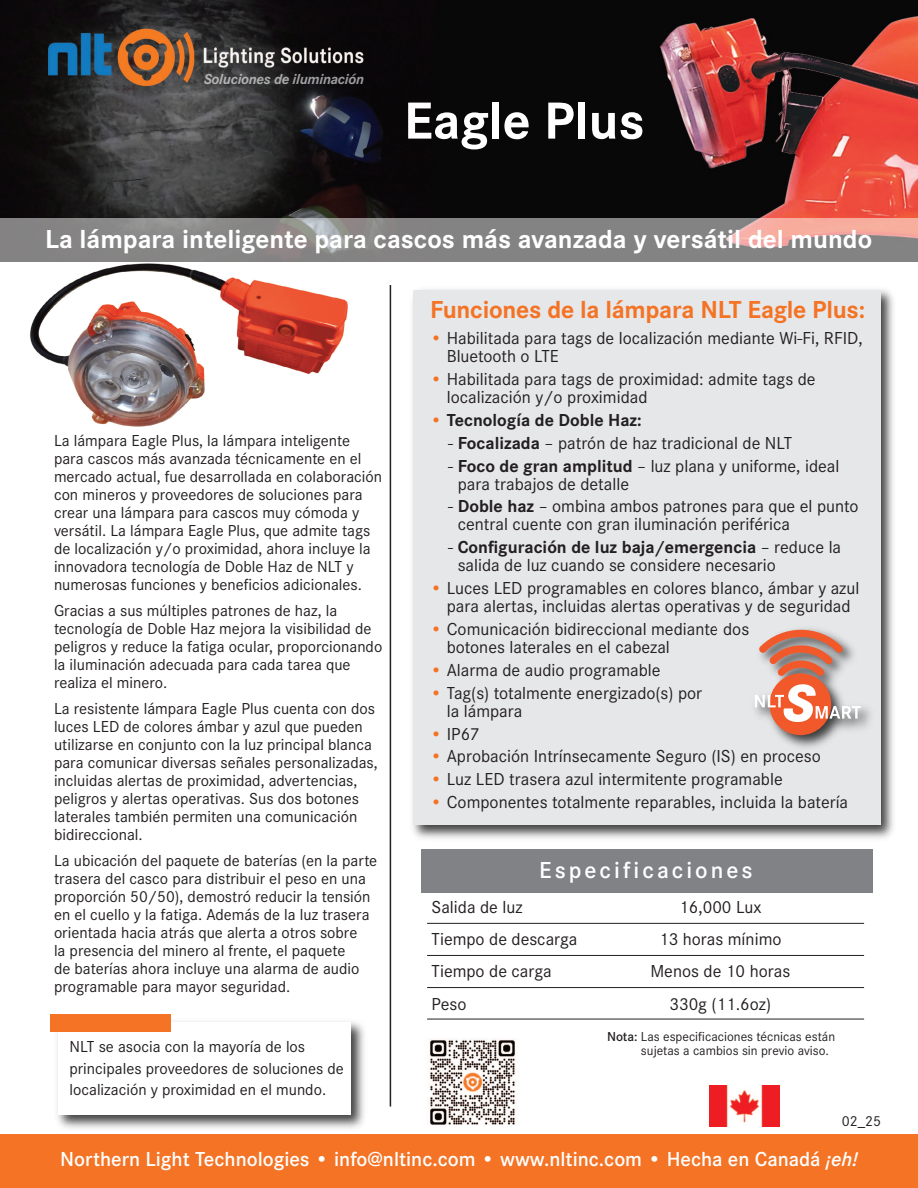
<style>
.page{position:relative;width:918px;height:1188px;background:#fff}
.page>*{position:absolute;margin:0;border:0;box-sizing:border-box;transform-origin:0 0}
.t1{font:italic 800 54.15px "Corporate S";color:#fff}
.t2{font:700 54px "Corporate S";color:#fff}
.t3{font:700 27px "Corporate S";color:#fff}
.t4{font:700 25.5px "Corporate S";letter-spacing:-.01em;color:#f47325}
.t5{font:600 24px "Corporate S";letter-spacing:.125em;color:#fff}
.t6{font:600 21px "Corporate S";color:#fff}
.t7{font:18px/18px "Corporate S";color:#231f20}
.t8{font:700 18px "Corporate S";color:#231f20}
.t9{font:16.5px/18px "Corporate S";color:#231f20}
.t10{font:italic 700 15px "Corporate S";letter-spacing:-.02em;color:rgb(255 255 255/.6)}
.t11{font:15px "Corporate S";color:#231f20}
.t12{font:13.5px/14.7px "Corporate S";color:#231f20}
.s1{color:#f47325}
.s2{font-weight:400;color:#f47325}
.s3{font-weight:700}
.s4{font-weight:600}
.s5{font-style:italic}
</style>
<div class="page">
<img style="left:57px;top:1021px;width:307px;height:108px">
<div style="left:58px;top:1023px;width:292px;height:92px;background:#fff"></div>
<img style="left:412px;top:289px;width:482px;height:550px">
<div style="left:413px;top:290px;width:467px;height:535px;background:#e6e7e9"></div>
<div style="left:421px;top:849px;width:451px;height:43px;background:#808285"></div>
<img style="left:0;top:0;width:918px;height:262px">
<div style="left:0;top:1134px;width:918px;height:54px;background:#f47325"></div>
<hr style="left:390px;top:285px;width:1px;height:822px;background:#231f20">
<div style="left:51px;top:1014px;width:120px;height:18px;background:#f47325"></div>
<img style="left:755px;top:617px;width:131px;height:141px">
<svg style="left:759px;top:630px;width:84px;height:46px"></svg>
<div style="left:769px;top:673px;width:62px;height:62px;background:#f1592a;border-radius:50%"></div>
<svg style="left:755px;top:695px;width:29px;height:12px"></svg>
<svg style="left:816px;top:706px;width:45px;height:13px"></svg>
<img style="left:30px;top:263px;width:318px;height:164px">
<img style="left:709px;top:1086px;width:71px;height:41px">
<div style="left:0;top:218px;width:918px;height:43px;background:#fff;opacity:.5"></div>
<hr style="left:427px;top:923px;width:437px;height:1px;background:#231f20">
<hr style="left:427px;top:955px;width:437px;height:1px;background:#231f20">
<hr style="left:427px;top:987px;width:437px;height:1px;background:#231f20">
<hr style="left:427px;top:1019px;width:437px;height:1px;background:#231f20">
<img style="left:429px;top:1039px;width:87px;height:86px">
<p class="t10" style="left:204px;top:70px;width:162px">Soluciones de iluminación</p>
<p class="t2" style="left:404px;top:101px;width:242px">Eagle Plus</p>
<p class="t3" style="left:45px;top:229px;width:829px">La lámpara inteligente para cascos más avanzada y versátil del mundo</p>
<p class="t9" style="left:54px;top:433px;width:330px">La lámpara Eagle Plus, la lámpara inteligente para cascos más avanzada técnicamente en el mercado actual, fue desarrollada en colaboración con mineros y proveedores de soluciones para crear una lámpara para cascos muy cómoda y versátil. La lámpara Eagle Plus, que admite tags de localización y/o proximidad, ahora incluye la innovadora tecnología de Doble Haz de NLT y numerosas funciones y beneficios adicionales.</p>
<p class="t9" style="left:54px;top:603px;width:330px">Gracias a sus múltiples patrones de haz, la tecnología de Doble Haz mejora la visibilidad de peligros y reduce la fatiga ocular, proporcionando la iluminación adecuada para cada tarea que realiza el minero.</p>
<p class="t9" style="left:54px;top:701px;width:325px">La resistente lámpara Eagle Plus cuenta con dos luces LED de colores ámbar y azul que pueden utilizarse en conjunto con la luz principal blanca para comunicar diversas señales personalizadas, incluidas alertas de proximidad, advertencias, peligros y alertas operativas. Sus dos botones laterales también permiten una comunicación bidireccional.</p>
<p class="t9" style="left:54px;top:853px;width:325px">La ubicación del paquete de baterías (en la parte trasera del casco para distribuir el peso en una proporción 50/50), demostró reducir la tensión en el cuello y la fatiga. Además de la luz trasera orientada hacia atrás que alerta a otros sobre<br>la presencia del minero al frente, el paquete<br>de baterías ahora incluye una alarma de audio programable para mayor seguridad.</p>
<p class="t9" style="left:70px;top:1038px;width:276px;line-height:21.5px">NLT se asocia con la mayoría de los principales proveedores de soluciones de localización y proximidad en el mundo.</p>
<p class="t4" style="left:430px;top:300px;width:436px">Funciones de la lámpara NLT Eagle Plus:</p>
<p class="t7" style="left:447px;top:331px;width:418px;text-indent:-16px"><span class="s1">•</span> Habilitada para tags de localización mediante Wi-Fi, RFID,<br>Bluetooth o LTE</p>
<p class="t7" style="left:447px;top:372px;width:370px;text-indent:-16px"><span class="s1">•</span> Habilitada para tags de proximidad: admite tags de localización y/o proximidad</p>
<p class="t8" style="left:430px;top:413px;width:213px"><span class="s2">•</span> Tecnología de Doble Haz:</p>
<p class="t7" style="left:448px;top:436px;width:346px">- <span class="s3">Focalizada</span> – patrón de haz tradicional de NLT</p>
<p class="t7" style="left:458px;top:458px;width:383px;text-indent:-9px">- <span class="s3">Foco de gran amplitud</span> – luz plana y uniforme, ideal para trabajos de detalle</p>
<p class="t7" style="left:458px;top:499px;width:403px;text-indent:-9px">- <span class="s3">Doble haz</span> – ombina ambos patrones para que el punto central cuente con gran iluminación periférica</p>
<p class="t7" style="left:458px;top:540px;width:385px;text-indent:-9px">- <span class="s3">Configuración de luz baja/emergencia</span> – reduce la salida de luz cuando se considere necesario</p>
<p class="t7" style="left:430px;top:581px;width:431px;text-align:center"><span class="s1">•</span> Luces LED programables en colores blanco, ámbar y azul para alertas, incluidas alertas operativas y de seguridad</p>
<p class="t7" style="left:447px;top:622px;width:304px;text-indent:-16px"><span class="s1">•</span> Comunicación bidireccional mediante dos botones laterales en el cabezal</p>
<p class="t7" style="left:430px;top:663px;width:232px"><span class="s1">•</span> Alarma de audio programable</p>
<p class="t7" style="left:447px;top:686px;width:257px;text-indent:-16px"><span class="s1">•</span> Tag(s) totalmente energizado(s) por la lámpara</p>
<p class="t7" style="left:430px;top:726px;width:51px"><span class="s1">•</span> IP67</p>
<p class="t7" style="left:430px;top:749px;width:392px"><span class="s1">•</span> Aprobación Intrínsecamente Seguro (IS) en proceso</p>
<p class="t7" style="left:430px;top:772px;width:354px"><span class="s1">•</span> Luz LED trasera azul intermitente programable</p>
<p class="t7" style="left:430px;top:795px;width:419px"><span class="s1">•</span> Componentes totalmente reparables, incluida la batería</p>
<p class="t1" style="left:783px;top:660px;width:34px">S</p>
<p class="t5" style="left:539px;top:861px;width:215px">Especificaciones</p>
<p class="t7" style="left:432px;top:900px;width:93px">Salida de luz</p>
<p class="t7" style="left:679px;top:900px;width:84px">16,000 Lux</p>
<p class="t7" style="left:432px;top:932px;width:147px">Tiempo de descarga</p>
<p class="t7" style="left:659px;top:932px;width:124px">13 horas mínimo</p>
<p class="t7" style="left:432px;top:964px;width:122px">Tiempo de carga</p>
<p class="t7" style="left:650px;top:964px;width:141px">Menos de 10 horas</p>
<p class="t7" style="left:432px;top:996px;width:36px">Peso</p>
<p class="t7" style="left:669px;top:996px;width:103px">330g (11.6oz)</p>
<p class="t12" style="left:641px;top:1030px;width:196px;text-indent:-34px"><span class="s4">Nota:</span> Las especificaciones técnicas están sujetas a cambios sin previo aviso.</p>
<p class="t11" style="left:842px;top:1116px;width:41px">02_25</p>
<p class="t6" style="left:60px;top:1151px;width:799px">Northern Light Technologies • info@nltinc.com • www.nltinc.com • Hecha en Canadá <span class="s5">¡eh!</span></p>
</div>
